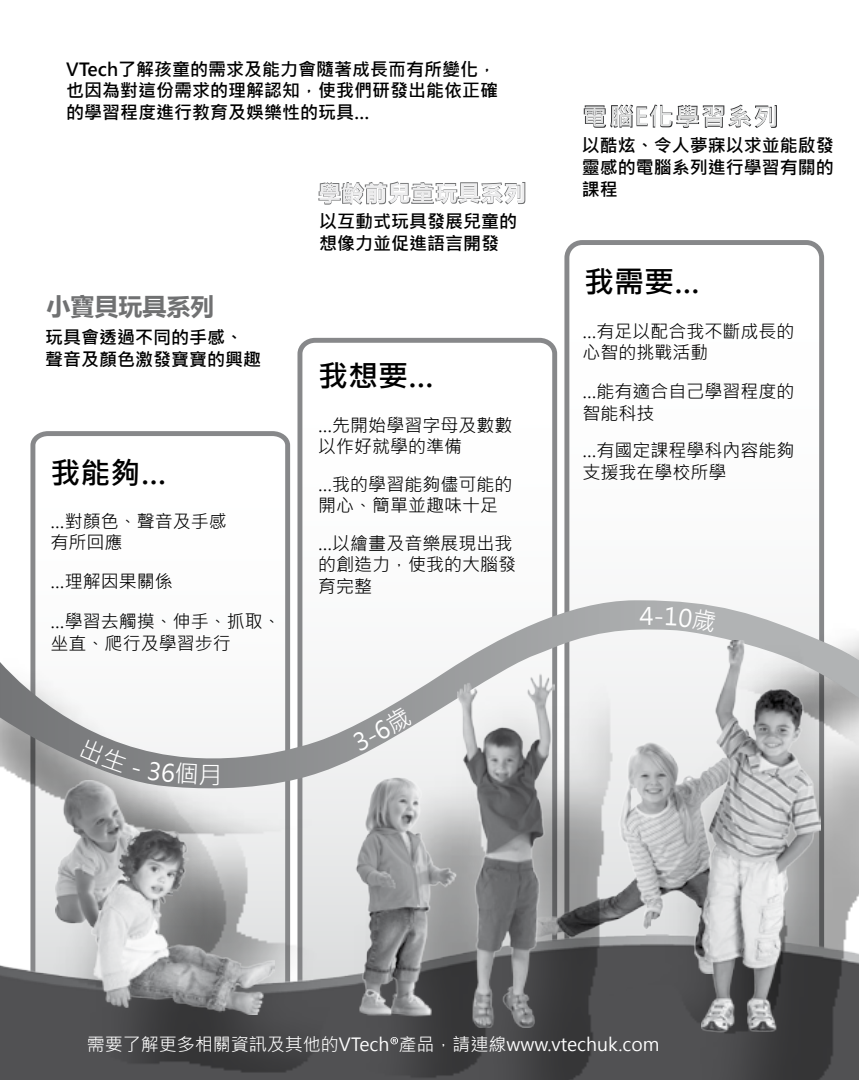
<style>
.page{position:relative;width:859px;height:1080px;background:#fff}
.page>*{position:absolute;margin:0;border:0;box-sizing:border-box;transform-origin:0 0}
.t1{font:700 30px "Microsoft Jheng Hei";color:#000}
.t2{font:700 24px "Microsoft Ya Hei";color:#707172}
.t3{font:24px "Microsoft Jheng Hei";color:#fff}
.t4{font:18px/21.6px "Microsoft Jheng Hei";color:#000}
.t5{font:700 18px/21.6px "Microsoft Jheng Hei";color:#000;text-align:justify}
.t6{font:18px "Microsoft Jheng Hei";color:#fff}
</style>
<div class="page">
<div style="left:297px;top:338px;width:260px;height:721px;border:5px solid #87888a;border-radius:14px"></div>
<div style="left:564px;top:240px;width:260px;height:818px;border:5px solid #87888a;border-radius:15px"></div>
<svg style="left:30px;top:431px;width:261px;height:503px"></svg>
<img style="left:30px;top:577px;width:795px;height:261px">
<svg style="left:0;top:600px;width:825px;height:191px"></svg>
<img style="left:0;top:934px;width:678px;height:146px">
<img style="left:32px;top:757px;width:207px;height:241px">
<img style="left:56px;top:781px;width:116px;height:150px">
<img style="left:67px;top:806px;width:265px;height:274px">
<img style="left:91px;top:830px;width:184px;height:184px">
<img style="left:332px;top:753px;width:101px;height:327px">
<img style="left:338px;top:772px;width:95px;height:248px">
<img style="left:621px;top:706px;width:57px;height:334px">
<img style="left:621px;top:730px;width:57px;height:244px">
<img style="left:433px;top:650px;width:188px;height:430px">
<img style="left:457px;top:674px;width:98px;height:354px">
<img style="left:678px;top:617px;width:181px;height:463px">
<img style="left:702px;top:641px;width:118px;height:391px">
<svg style="left:390px;top:1037px;width:8px;height:7px"></svg>
<svg style="left:318px;top:182px;width:207px;height:23px"></svg>
<svg style="left:584px;top:105px;width:193px;height:23px"></svg>
<svg style="left:80px;top:738px;width:60px;height:35px;background:#8d8e8f"></svg>
<svg style="left:148px;top:761px;width:49px;height:24px"></svg>
<svg style="left:352px;top:705px;width:61px;height:46px"></svg>
<div style="left:655px;top:607px;width:62px;height:26px;background:#afb1b2"></div>
<p class="t5" style="left:66px;top:58px;width:433px">VTech了解孩童的需求及能力會隨著成長而有所變化，也因為對這份需求的理解認知，使我們研發出能依正確的學習程度進行教育及娛樂性的玩具…</p>
<p class="t2" style="left:46px;top:290px;width:169px">小寶貝玩具系列</p>
<p class="t5" style="left:45px;top:327px;width:217px">玩具會透過不同的手感、聲音及顏色激發寶寶的興趣</p>
<p class="t1" style="left:51px;top:454px;width:117px">我能夠…</p>
<p class="t4" style="left:51px;top:510px;width:178px">…對顏色、聲音及手感有所回應</p>
<p class="t4" style="left:51px;top:571px;width:124px">…理解因果關係</p>
<p class="t4" style="left:51px;top:611px;width:232px">…學習去觸摸、伸手、抓取、坐直、爬行及學習步行</p>
<p class="t3" style="left:198px;top:760px;width:26px">月</p>
<p class="t5" style="left:319px;top:211px;width:199px">以互動式玩具發展兒童的想像力並促進語言開發</p>
<p class="t1" style="left:318px;top:357px;width:117px">我想要…</p>
<p class="t4" style="left:318px;top:414px;width:196px">…先開始學習字母及數數以作好就學的準備</p>
<p class="t4" style="left:318px;top:473px;width:196px">…我的學習能夠儘可能的開心、簡單並趣味十足</p>
<p class="t4" style="left:318px;top:532px;width:199px">…以繪畫及音樂展現出我的創造力，使我的大腦發育完整</p>
<p class="t5" style="left:582px;top:135px;width:253px">以酷炫、令人夢寐以求並能啟發靈感的電腦系列進行學習有關的課程</p>
<p class="t1" style="left:584px;top:263px;width:117px">我需要…</p>
<p class="t4" style="left:582px;top:320px;width:214px">…有足以配合我不斷成長的心智的挑戰活動</p>
<p class="t4" style="left:582px;top:381px;width:214px">…能有適合自己學習程度的智能科技</p>
<p class="t4" style="left:582px;top:440px;width:214px">…有國定課程學科內容能夠支援我在學校所學</p>
<p class="t3" style="left:640px;top:601px;width:15px">4</p>
<p class="t6" style="left:87px;top:1034px;width:574px">需要了解更多相關資訊及其他的VTech 產品，請連線www.vtechuk.com</p>
</div>
